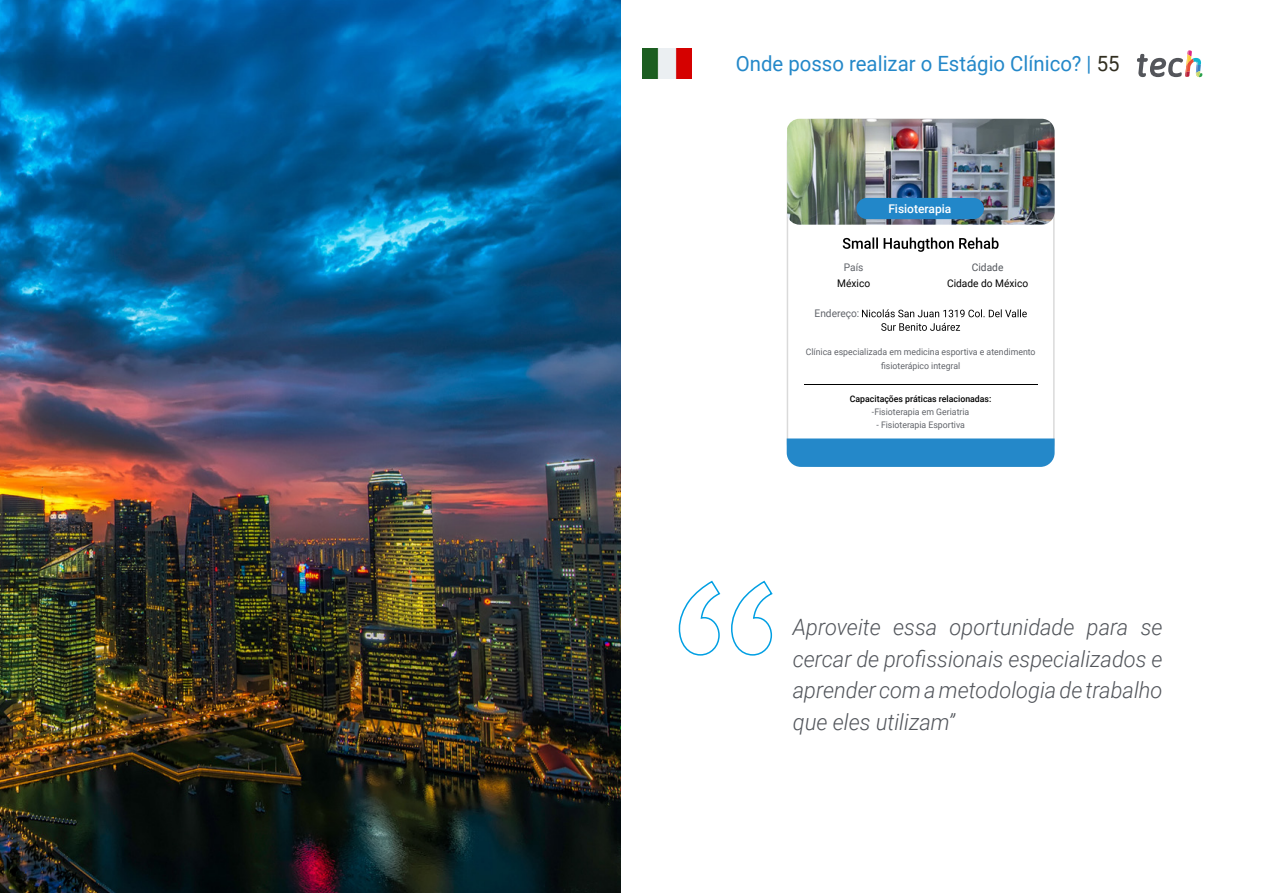
<style>
.page{position:relative;width:1263px;height:893px;background:#fff}
.page>*{position:absolute;margin:0;border:0;box-sizing:border-box;transform-origin:0 0}
.t1{font:italic 300 22.5px/31.5px "Roboto";color:#52555b;text-align:justify}
.t2{font:21px "Roboto";color:#2488c9}
.t3{font:500 12px "Roboto";color:#fff}
.t4{font:10.5px "Roboto";color:#000}
.t5{font:10.5px "Roboto";color:#61646a}
.t6{font:10.5px "Roboto";color:#52555b}
.t7{font:9px/13.5px "Roboto";color:#61646a;text-align:center}
.t8{font:500 9px "Roboto";color:#000}
.s1{color:#312e20}
</style>
<div class="page">
<svg style="left:1137px;top:50px;width:65px;height:28px"></svg>
<img style="left:642px;top:49px;width:49px;height:30px">
<svg style="left:786px;top:118px;width:269px;height:339px"></svg>
<img style="left:787px;top:119px;width:267px;height:106px">
<div style="left:856px;top:198px;width:128px;height:21px;background:#2287c9;border-radius:11px"></div>
<svg style="left:787px;top:438px;width:267px;height:29px;background:#2a8bca"></svg>
<hr style="left:804px;top:384px;width:233px;height:1px;background:#000">
<svg style="left:843px;top:237px;width:155px;height:15px"></svg>
<svg style="left:862px;top:309px;width:165px;height:8px"></svg>
<svg style="left:881px;top:323px;width:79px;height:8px"></svg>
<svg style="left:678px;top:580px;width:95px;height:76px"></svg>
<img style="left:0;top:0;width:621px;height:893px">
<h2 class="t2" style="left:736px;top:49px;width:385px">Onde posso realizar o Estágio Clínico? | <span class="s1">55</span></h2>
<p class="t5" style="left:844px;top:260px;width:21px">País</p>
<p class="t4" style="left:837px;top:276px;width:34px">México</p>
<h3 class="t3" style="left:888px;top:200px;width:65px">Fisioterapia</h3>
<p class="t6" style="left:972px;top:260px;width:33px">Cidade</p>
<p class="t4" style="left:947px;top:276px;width:83px">Cidade do México</p>
<p class="t5" style="left:814px;top:306px;width:46px">Endereço:</p>
<p class="t7" style="left:806px;top:345px;width:231px">Clínica especializada em medicina esportiva e atendimento fisioterápico integral</p>
<p class="t8" style="left:850px;top:392px;width:143px">Capacitações práticas relacionadas:</p>
<p class="t7" style="left:872px;top:405px;width:99px">-Fisioterapia em Geriatria</p>
<p class="t7" style="left:876px;top:418px;width:90px">- Fisioterapia Esportiva</p>
<h1 class="t1" style="left:793px;top:611px;width:371px">Aproveite essa oportunidade para se cercar de profissionais especializados e aprender com a metodologia de trabalho que eles utilizam”</h1>
</div>
